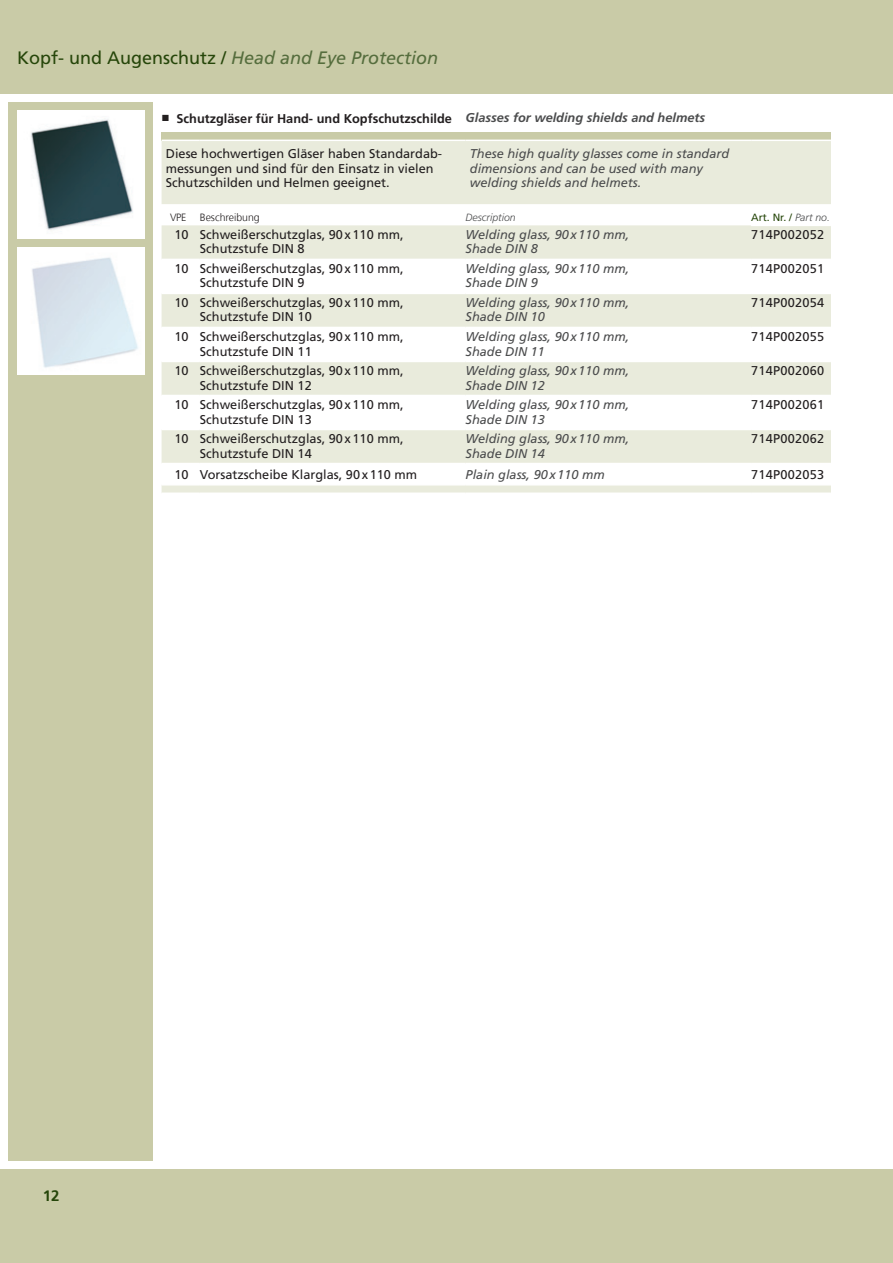
<style>
.page{position:relative;width:893px;height:1263px;background:#fff}
.page>*{position:absolute;margin:0;border:0;box-sizing:border-box;transform-origin:0 0}
.t1{font:18px "Frutiger LT Std";color:#26460a}
.t2{font:700 15px "Frutiger";color:#26460a}
.t3{font:12.75px/14.2px "Frutiger LT Std";color:#231f20}
.t4{font:italic 12.75px/14.2px "Frutiger LT Std";color:#4b4c4d}
.t5{font:12.75px "Frutiger LT Std";letter-spacing:.02em;color:#231f20}
.t6{font:700 12.75px "Frutiger LT Std";color:#231f20}
.t7{font:300 10.5px "Frutiger";color:#231f20}
.t8{font:10.5px "Frutiger LT Std";color:#26460a}
.t9{font:italic 300 10.5px "Frutiger LT Std";color:#4b4c4d}
.s1{font-style:italic;color:#556d3d}
.s2{font-family:"Times New Roman";font-weight:400;font-size:13.5px}
.s3{font-style:italic;color:#4b4c4d}
.s4{font-weight:300;font-style:italic;color:#4b4c4d}
</style>
<div class="page">
<div style="left:9px;top:102px;width:144px;height:1059px;background:#c9cba7"></div>
<div style="left:0;top:1169px;width:893px;height:94px;background:#c9cba7"></div>
<div style="left:0;top:0;width:893px;height:94px;background:#c9cba7"></div>
<img style="left:17px;top:111px;width:128px;height:127px">
<img style="left:17px;top:247px;width:128px;height:128px">
<div style="left:162px;top:132px;width:669px;height:8px;background:#c9cba7"></div>
<svg style="left:162px;top:141px;width:669px;height:351px;fill:#e9ebdc"></svg>
<hr style="left:162px;top:259px;width:38px;height:1px;background:#fff">
<hr style="left:162px;top:293px;width:38px;height:1px;background:#fff">
<hr style="left:162px;top:327px;width:38px;height:1px;background:#fff">
<hr style="left:162px;top:361px;width:38px;height:1px;background:#fff">
<hr style="left:162px;top:395px;width:38px;height:1px;background:#fff">
<hr style="left:162px;top:429px;width:38px;height:1px;background:#fff">
<hr style="left:162px;top:463px;width:38px;height:1px;background:#fff">
<hr style="left:162px;top:484px;width:38px;height:1px;background:#fff">
<hr style="left:200px;top:259px;width:266px;height:1px;background:#fff">
<hr style="left:200px;top:293px;width:266px;height:1px;background:#fff">
<hr style="left:200px;top:327px;width:266px;height:1px;background:#fff">
<hr style="left:200px;top:361px;width:266px;height:1px;background:#fff">
<hr style="left:200px;top:395px;width:266px;height:1px;background:#fff">
<hr style="left:200px;top:429px;width:266px;height:1px;background:#fff">
<hr style="left:200px;top:463px;width:266px;height:1px;background:#fff">
<hr style="left:200px;top:484px;width:266px;height:1px;background:#fff">
<hr style="left:466px;top:259px;width:285px;height:1px;background:#fff">
<hr style="left:466px;top:293px;width:285px;height:1px;background:#fff">
<hr style="left:466px;top:327px;width:285px;height:1px;background:#fff">
<hr style="left:466px;top:361px;width:285px;height:1px;background:#fff">
<hr style="left:466px;top:395px;width:285px;height:1px;background:#fff">
<hr style="left:466px;top:429px;width:285px;height:1px;background:#fff">
<hr style="left:466px;top:463px;width:285px;height:1px;background:#fff">
<hr style="left:466px;top:484px;width:285px;height:1px;background:#fff">
<hr style="left:751px;top:225px;width:80px;height:1px;background:#fff">
<hr style="left:751px;top:259px;width:80px;height:1px;background:#fff">
<hr style="left:751px;top:293px;width:80px;height:1px;background:#fff">
<hr style="left:751px;top:327px;width:80px;height:1px;background:#fff">
<hr style="left:751px;top:361px;width:80px;height:1px;background:#fff">
<hr style="left:751px;top:395px;width:80px;height:1px;background:#fff">
<hr style="left:751px;top:429px;width:80px;height:1px;background:#fff">
<hr style="left:751px;top:463px;width:80px;height:1px;background:#fff">
<hr style="left:751px;top:484px;width:80px;height:1px;background:#fff">
<hr style="left:892px;top:128px;width:1px;height:212px;background:#85976f">
<h1 class="t1" style="left:17px;top:47px;width:423px">Kopf- und Augenschutz / <span class="s1">Head and Eye Protection</span></h1>
<p class="t6" style="left:162px;top:111px;width:545px"><span class="s2">■</span> Schutzgläser für Hand- und Kopfschutzschilde <span class="s3">Glasses for welding shields and helmets</span></p>
<p class="t3" style="left:166px;top:147px;width:278px">Diese hochwertigen Gläser haben Standardab&shy;messungen und sind für den Einsatz in vielen<br>Schutzschilden und Helmen geeignet.</p>
<p class="t4" style="left:470px;top:147px;width:261px">These high quality glasses come in standard dimensions and can be used with many welding shields and helmets.</p>
<p class="t7" style="left:170px;top:212px;width:18px">VPE</p>
<p class="t7" style="left:200px;top:212px;width:61px">Beschreibung</p>
<p class="t9" style="left:466px;top:211px;width:52px">Description</p>
<p class="t8" style="left:751px;top:211px;width:80px">Art. Nr. / <span class="s4">Part no.</span></p>
<p class="t3" style="left:200px;top:228px;width:205px;text-indent:-26px">10 Schweißerschutzglas, 90x110 mm,<br>Schutzstufe DIN 8</p>
<p class="t4" style="left:466px;top:228px;width:165px">Welding glass, 90x110 mm,<br>Shade DIN 8</p>
<p class="t5" style="left:751px;top:227px;width:75px">714P002052</p>
<p class="t3" style="left:200px;top:262px;width:205px;text-indent:-26px">10 Schweißerschutzglas, 90x110 mm,<br>Schutzstufe DIN 9</p>
<p class="t4" style="left:466px;top:262px;width:165px">Welding glass, 90x110 mm,<br>Shade DIN 9</p>
<p class="t5" style="left:751px;top:261px;width:75px">714P002051</p>
<p class="t3" style="left:200px;top:296px;width:205px;text-indent:-26px">10 Schweißerschutzglas, 90x110 mm,<br>Schutzstufe DIN 10</p>
<p class="t4" style="left:466px;top:296px;width:165px">Welding glass, 90x110 mm,<br>Shade DIN 10</p>
<p class="t5" style="left:751px;top:295px;width:75px">714P002054</p>
<p class="t3" style="left:200px;top:330px;width:205px;text-indent:-26px">10 Schweißerschutzglas, 90x110 mm,<br>Schutzstufe DIN 11</p>
<p class="t4" style="left:466px;top:330px;width:165px">Welding glass, 90x110 mm,<br>Shade DIN 11</p>
<p class="t5" style="left:751px;top:329px;width:75px">714P002055</p>
<p class="t3" style="left:200px;top:364px;width:205px;text-indent:-26px">10 Schweißerschutzglas, 90x110 mm,<br>Schutzstufe DIN 12</p>
<p class="t4" style="left:466px;top:364px;width:165px">Welding glass, 90x110 mm,<br>Shade DIN 12</p>
<p class="t5" style="left:751px;top:363px;width:75px">714P002060</p>
<p class="t3" style="left:200px;top:398px;width:205px;text-indent:-26px">10 Schweißerschutzglas, 90x110 mm,<br>Schutzstufe DIN 13</p>
<p class="t4" style="left:466px;top:398px;width:165px">Welding glass, 90x110 mm,<br>Shade DIN 13</p>
<p class="t5" style="left:751px;top:397px;width:75px">714P002061</p>
<p class="t3" style="left:200px;top:432px;width:205px;text-indent:-26px">10 Schweißerschutzglas, 90x110 mm,<br>Schutzstufe DIN 14</p>
<p class="t4" style="left:466px;top:432px;width:165px">Welding glass, 90x110 mm,<br>Shade DIN 14</p>
<p class="t5" style="left:751px;top:431px;width:75px">714P002062</p>
<p class="t3" style="left:174px;top:467px;width:244px">10 Vorsatzscheibe Klarglas, 90x110 mm</p>
<p class="t4" style="left:466px;top:467px;width:141px">Plain glass, 90x110 mm</p>
<p class="t5" style="left:751px;top:467px;width:75px">714P002053</p>
<p class="t2" style="left:43px;top:1187px;width:18px">12</p>
</div>
